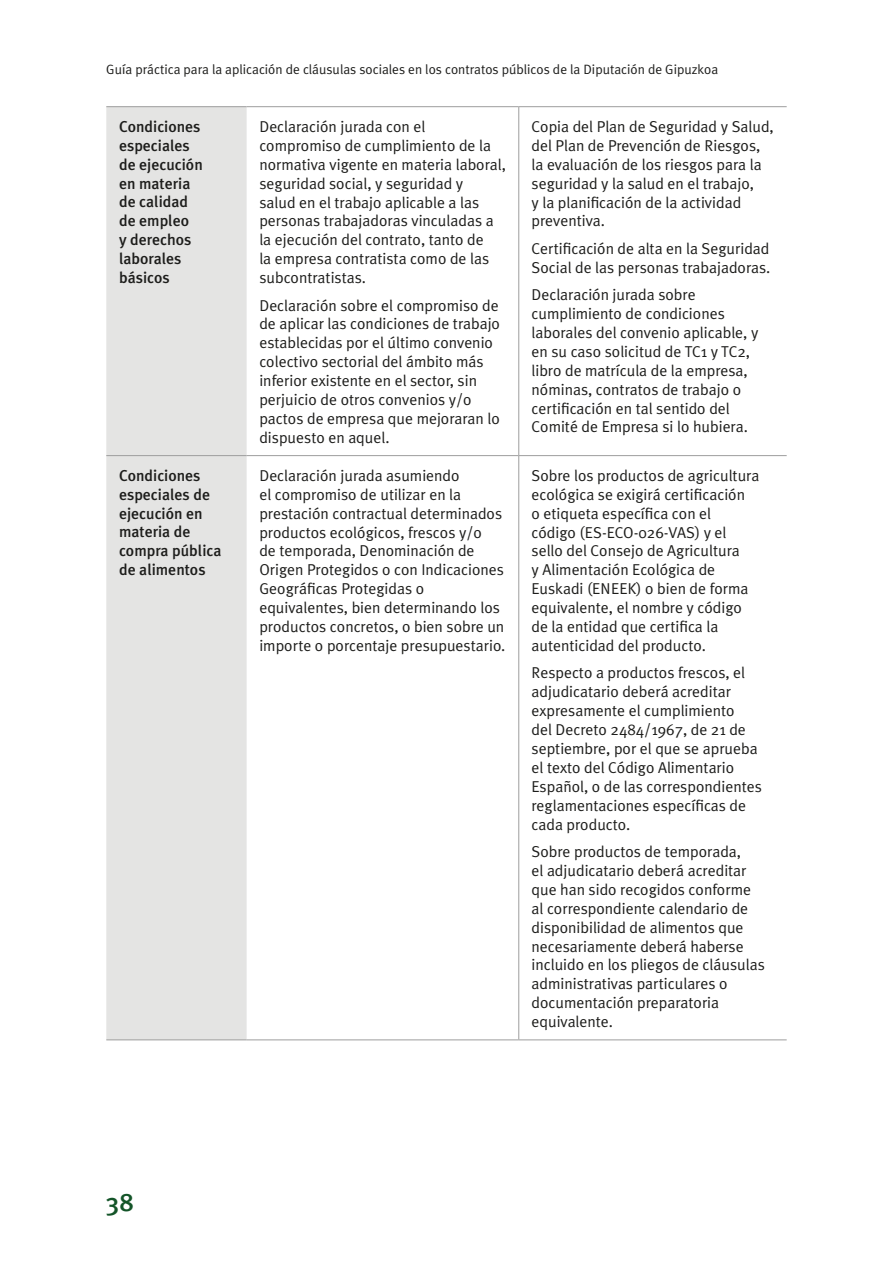
<style>
.page{position:relative;width:893px;height:1263px;background:#fff}
.page>*{position:absolute;margin:0;border:0;box-sizing:border-box;transform-origin:0 0}
.t1{font:500 25.5px "Meta Plus";color:#135428}
.t2{font:15.75px/18.9px "Meta Plus Normal";color:#1d1d1b}
.t3{font:500 15.75px/18.9px "Meta Plus";color:#1d1d1b}
.t4{font:13.5px "Meta Plus Normal";color:#1d1d1b}
</style>
<div class="page">
<div style="left:106px;top:107px;width:141px;height:932px;background:#e4e4e3"></div>
<hr style="left:106px;top:106px;width:141px;height:1px;background:#9d9d9d">
<hr style="left:247px;top:106px;width:272px;height:1px;background:#9d9d9d">
<hr style="left:519px;top:106px;width:268px;height:1px;background:#9d9d9d">
<hr style="left:106px;top:455px;width:141px;height:1px;background:#9d9d9d">
<hr style="left:247px;top:455px;width:272px;height:1px;background:#9d9d9d">
<hr style="left:519px;top:455px;width:268px;height:1px;background:#9d9d9d">
<hr style="left:106px;top:1039px;width:141px;height:1px;background:#9d9d9d">
<hr style="left:247px;top:1039px;width:272px;height:1px;background:#9d9d9d">
<hr style="left:519px;top:1039px;width:268px;height:1px;background:#9d9d9d">
<hr style="left:518px;top:107px;width:1px;height:348px;background:#9d9d9d">
<hr style="left:518px;top:456px;width:1px;height:583px;background:#9d9d9d">
<p class="t4" style="left:106px;top:62px;width:614px">Guía práctica para la aplicación de cláusulas sociales en los contratos públicos de la Diputación de Gipuzkoa</p>
<p class="t3" style="left:119px;top:117px;width:85px">Condiciones especiales de ejecución en materia de calidad de empleo<br>y derechos laborales básicos</p>
<p class="t2" style="left:259px;top:117px;width:248px">Declaración jurada con el compromiso de cumplimiento de la normativa vigente en materia laboral, seguridad social, y seguridad y<br>salud en el trabajo aplicable a las personas trabajadoras vinculadas a la ejecución del contrato, tanto de<br>la empresa contratista como de las subcontratistas.</p>
<p class="t2" style="left:259px;top:295px;width:242px">Declaración sobre el compromiso de de aplicar las condiciones de trabajo establecidas por el último convenio colectivo sectorial del ámbito más inferior existente en el sector, sin perjuicio de otros convenios y/o pactos de empresa que mejoraran lo dispuesto en aquel.</p>
<p class="t2" style="left:532px;top:117px;width:244px">Copia del Plan de Seguridad y Salud, del Plan de Prevención de Riesgos, la evaluación de los riesgos para la seguridad y la salud en el trabajo,<br>y la planificación de la actividad preventiva.</p>
<p class="t2" style="left:532px;top:239px;width:240px">Certificación de alta en la Seguridad<br>Social de las personas trabajadoras.</p>
<p class="t2" style="left:532px;top:285px;width:228px">Declaración jurada sobre cumplimiento de condiciones laborales del convenio aplicable, y en su caso solicitud de TC1 y TC2, libro de matrícula de la empresa, nóminas, contratos de trabajo o certificación en tal sentido del<br>Comité de Empresa si lo hubiera.</p>
<p class="t3" style="left:119px;top:466px;width:104px">Condiciones especiales de ejecución en materia de compra pública de alimentos</p>
<p class="t2" style="left:259px;top:466px;width:247px">Declaración jurada asumiendo<br>el compromiso de utilizar en la prestación contractual determinados productos ecológicos, frescos y/o<br>de temporada, Denominación de Origen Protegidos o con Indicaciones Geográficas Protegidas o equivalentes, bien determinando los productos concretos, o bien sobre un importe o porcentaje presupuestario.</p>
<p class="t2" style="left:532px;top:466px;width:229px">Sobre los productos de agricultura ecológica se exigirá certificación<br>o etiqueta específica con el código (ES-ECO-026-VAS) y el sello del Consejo de Agricultura<br>y Alimentación Ecológica de<br>Euskadi (ENEEK) o bien de forma equivalente, el nombre y código de la entidad que certifica la autenticidad del producto.</p>
<p class="t2" style="left:532px;top:663px;width:232px">Respecto a productos frescos, el adjudicatario deberá acreditar expresamente el cumplimiento<br>del Decreto 2484/1967, de 21 de septiembre, por el que se aprueba el texto del Código Alimentario<br>Español, o de las correspondientes reglamentaciones específicas de cada producto.</p>
<p class="t2" style="left:532px;top:842px;width:235px">Sobre productos de temporada,<br>el adjudicatario deberá acreditar que han sido recogidos conforme al correspondiente calendario de disponibilidad de alimentos que necesariamente deberá haberse incluido en los pliegos de cláusulas administrativas particulares o documentación preparatoria equivalente.</p>
<h1 class="t1" style="left:106px;top:1187px;width:29px">38</h1>
</div>
